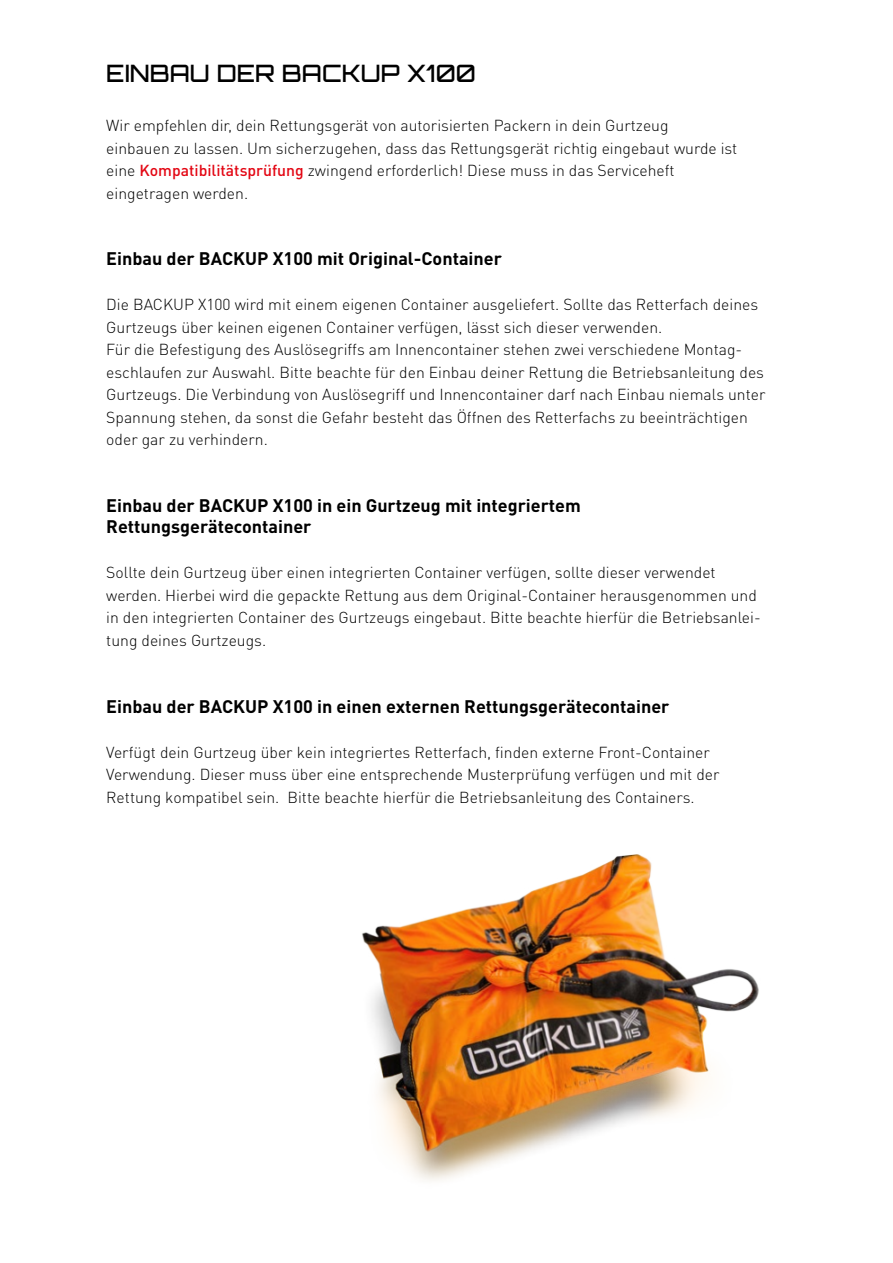
<style>
.page{position:relative;width:893px;height:1263px;background:#fff}
.page>*{position:absolute;margin:0;border:0;box-sizing:border-box;transform-origin:0 0}
.t1{font:500 24px "Orbitron";color:#000}
.t2{font:700 18px/21.6px "DIN Pro";color:#000}
.t3{font:300 15.75px/22.5px "DIN Pro";color:#000}
.s1{font-weight:500;color:#e30613}
</style>
<div class="page">
<img style="left:362px;top:854px;width:397px;height:327px">
<h1 class="t1" style="left:106px;top:58px;width:371px">EINBAU DER BACKUP X100</h1>
<p class="t3" style="left:106px;top:114px;width:633px">Wir empfehlen dir, dein Rettungsgerät von autorisierten Packern in dein Gurtzeug<br>einbauen zu lassen. Um sicherzugehen, dass das Rettungsgerät richtig eingebaut wurde ist eine <span class="s1">Kompatibilitätsprüfung</span> zwingend erforderlich! Diese muss in das Serviceheft eingetragen werden.</p>
<p class="t2" style="left:106px;top:247px;width:397px">Einbau der BACKUP X100 mit Original-Container</p>
<p class="t3" style="left:106px;top:293px;width:661px">Die BACKUP X100 wird mit einem eigenen Container ausgeliefert. Sollte das Retterfach deines Gurtzeugs über keinen eigenen Container verfügen, lässt sich dieser verwenden.<br>Für die Befestigung des Auslösegriffs am Innencontainer stehen zwei verschiedene Montag&shy;eschlaufen zur Auswahl. Bitte beachte für den Einbau deiner Rettung die Betriebsanleitung des Gurtzeugs. Die Verbindung von Auslösegriff und Innencontainer darf nach Einbau niemals unter Spannung stehen, da sonst die Gefahr besteht das Öffnen des Retterfachs zu beeinträchtigen oder gar zu verhindern.</p>
<p class="t2" style="left:106px;top:494px;width:476px">Einbau der BACKUP X100 in ein Gurtzeug mit integriertem<br>Rettungsgerätecontainer</p>
<p class="t3" style="left:106px;top:561px;width:656px">Sollte dein Gurtzeug über einen integrierten Container verfügen, sollte dieser verwendet werden. Hierbei wird die gepackte Rettung aus dem Original-Container herausgenommen und in den integrierten Container des Gurtzeugs eingebaut. Bitte beachte hierfür die Betriebsanlei&shy;tung deines Gurtzeugs.</p>
<p class="t2" style="left:106px;top:694px;width:565px">Einbau der BACKUP X100 in einen externen Rettungsgerätecontainer</p>
<p class="t3" style="left:106px;top:740px;width:615px">Verfügt dein Gurtzeug über kein integriertes Retterfach, finden externe Front-Container<br>Verwendung. Dieser muss über eine entsprechende Musterprüfung verfügen und mit der<br>Rettung kompatibel sein. Bitte beachte hierfür die Betriebsanleitung des Containers.</p>
</div>
